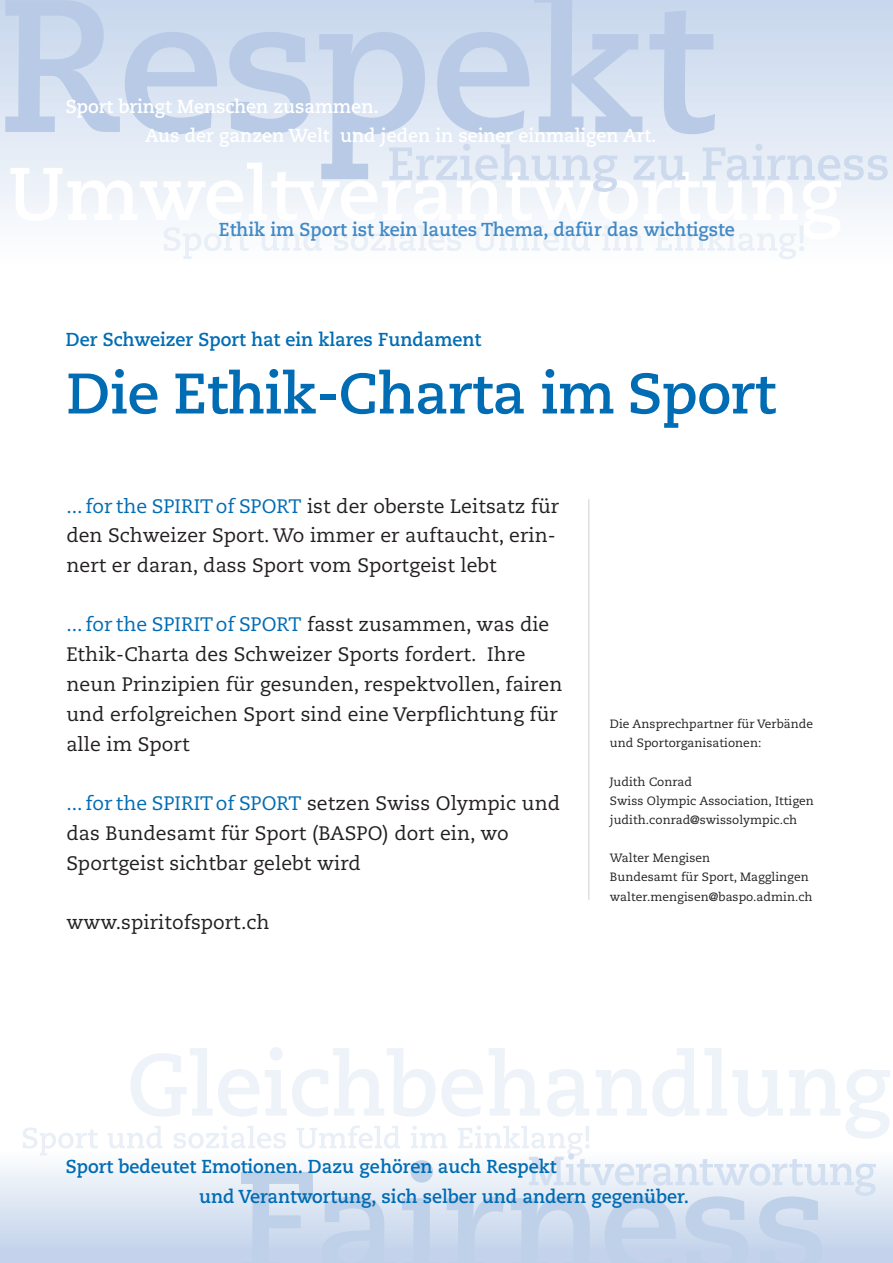
<style>
.page{position:relative;width:893px;height:1263px;background:#fff}
.page>*{position:absolute;margin:0;border:0;box-sizing:border-box;transform-origin:0 0}
.Titel{font:700 57px "Caecilia LT";letter-spacing:-.01em;color:#006cb3}
.Fliesstext_S__4{font:19.5px/30px "Caecilia LT";letter-spacing:.005em;color:#231f20}
.Lead{font:700 18.75px "Caecilia LT";color:#006cb3;scale:.96 1}
.Lead-2{font:700 18.75px "Caecilia LT";color:#fff;scale:.96 1}
.Lead-3{font:700 18.75px "Caecilia LT";color:#4289c5;scale:.96 1}
.Fliesstext2{font:700 18.75px "Caecilia LT";color:#006cb3;scale:.96 1}
.Fliesstext2-2{font:12px/19.2px "Caecilia LT";letter-spacing:.005em;color:#231f20}
.s1{color:#006cb3}
</style>
<div class="page">
<hr style="left:588px;top:499px;width:1px;height:401px;background:#d1d2d4">
<div style="left:0;top:1149px;width:893px;height:114px;background:linear-gradient(to bottom,#fdfefe,#bed0e9)"></div>
<svg style="left:241px;top:1196px;width:581px;height:67px;background:#c8d6ec"></svg>
<svg style="left:131px;top:1047px;width:759px;height:90px"></svg>
<svg style="left:23px;top:1125px;width:853px;height:71px"></svg>
<div style="left:0;top:0;width:893px;height:265px;background:linear-gradient(to bottom,#c7d6ec,#fefefe)"></div>
<svg style="left:5px;top:0;width:710px;height:179px;background:#cbd9ed"></svg>
<svg style="left:10px;top:163px;width:831px;height:77px;fill:#f4f7fc"></svg>
<svg style="left:164px;top:225px;width:640px;height:34px"></svg>
<svg style="left:389px;top:144px;width:499px;height:48px;background:#e4ebf5"></svg>
<p class="Lead-2" style="left:66px;top:95px;width:327px">Sport bringt Menschen zusammen.</p>
<p class="Lead-2" style="left:145px;top:124px;width:534px">Aus der ganzen Welt und jeden in seiner einmaligen Art.</p>
<p class="Lead-3" style="left:219px;top:219px;width:539px">Ethik im Sport ist kein lautes Thema, dafür das wichtigste</p>
<p class="Fliesstext2" style="left:66px;top:328px;width:434px">Der Schweizer Sport hat ein klares Fundament</p>
<p class="Titel" style="left:66px;top:360px;width:711px">Die Ethik-Charta im Sport</p>
<p class="Fliesstext_S__4" style="left:66px;top:492px;width:494px;line-height:29.2px"><span class="s1">... for the SPIRIT of SPORT</span> ist der oberste Leitsatz für den Schweizer Sport. Wo immer er auftaucht, erin&shy;nert er daran, dass Sport vom Sportgeist lebt</p>
<p class="Fliesstext_S__4" style="left:66px;top:610px;width:497px"><span class="s1">... for the SPIRIT of SPORT</span> fasst zusammen, was die Ethik-Charta des Schweizer Sports fordert. Ihre neun Prinzipien für gesunden, respektvollen, fairen und erfolgreichen Sport sind eine Verpflichtung für alle im Sport</p>
<p class="Fliesstext_S__4" style="left:66px;top:789px;width:495px"><span class="s1">... for the SPIRIT of SPORT</span> setzen Swiss Olympic und das Bundesamt für Sport (BASPO) dort ein, wo<br>Sportgeist sichtbar gelebt wird</p>
<p class="Fliesstext_S__4" style="left:66px;top:907px;width:205px">www.spiritofsport.ch</p>
<p class="Fliesstext2-2" style="left:610px;top:715px;width:205px">Die Ansprechpartner für Verbände und Sportorganisationen:</p>
<p class="Fliesstext2-2" style="left:610px;top:772px;width:206px">Judith Conrad<br>Swiss Olympic Association, Ittigen</p>
<p class="Fliesstext2-2" style="left:610px;top:810px;width:189px">judith.conrad@swissolympic.ch</p>
<p class="Fliesstext2-2" style="left:610px;top:849px;width:204px">Walter Mengisen<br>Bundesamt für Sport, Magglingen walter.mengisen@baspo.admin.ch</p>
<p class="Lead" style="left:66px;top:1156px;width:512px">Sport bedeutet Emotionen. Dazu gehören auch Respekt</p>
<p class="Lead" style="left:199px;top:1186px;width:512px">und Verantwortung, sich selber und andern gegenüber.</p>
</div>
